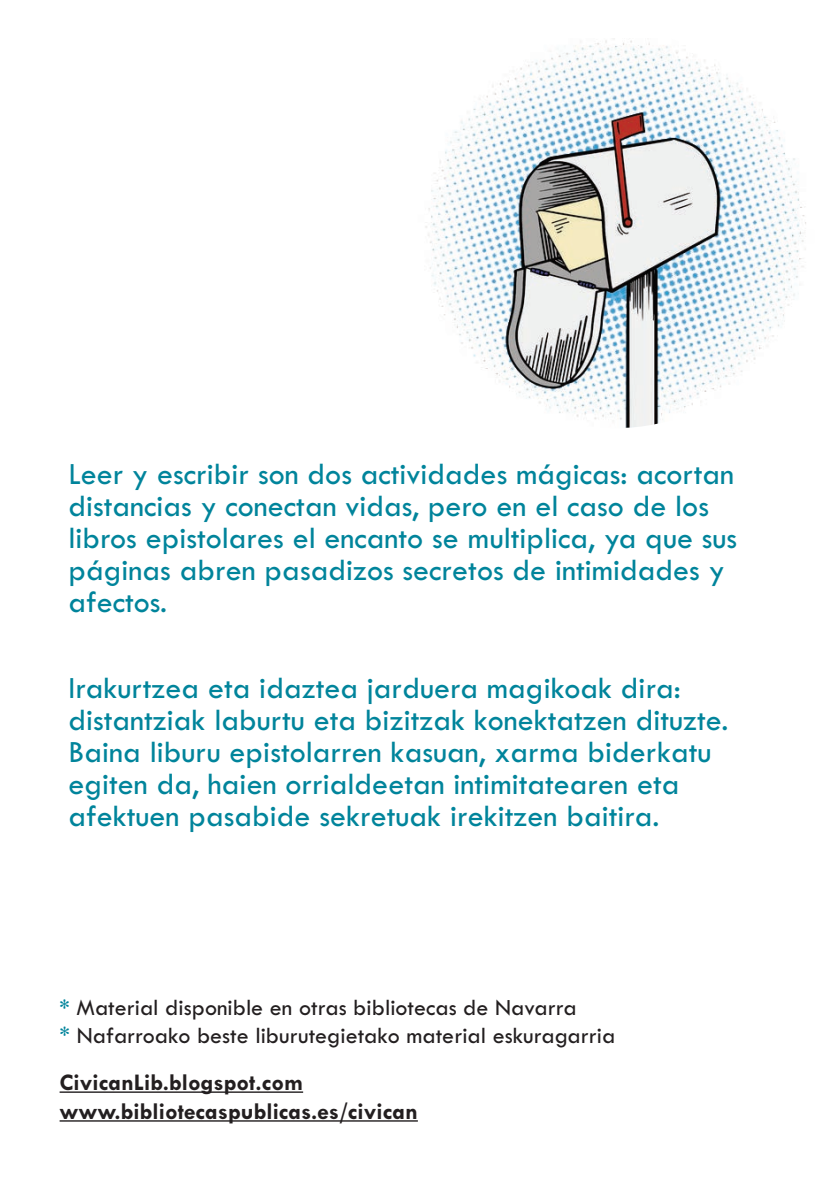
<style>
.page{position:relative;width:840px;height:1191px;background:#fff}
.page>*{position:absolute;margin:0;border:0;box-sizing:border-box;transform-origin:0 0}
.t1{font:32px/32px "Tw Cen";color:#00849b}
.t2{font:24px/28.8px "Tw Cen";color:#231f20}
.t3{font:700 24px/28.8px "Tw Cen";color:#231f20}
.s1{font-weight:700;color:#00849b}
.s2{color:#00849b}
</style>
<div class="page">
<hr style="left:60px;top:1091px;width:243px;height:1px;background:#231f20">
<hr style="left:60px;top:1120px;width:357px;height:1px;background:#231f20">
<img style="left:417px;top:31px;width:397px;height:397px;border-radius:50%">
<p class="t1" style="left:68px;top:456px;width:670px">Leer y escribir son dos actividades mágicas: acortan distancias y conectan vidas, pero en el caso de los libros epistolares el encanto se multiplica, ya que sus páginas abren pasadizos secretos de intimidades y afectos.</p>
<p class="t1" style="left:68px;top:671px;width:661px">Irakurtzea eta idaztea jarduera magikoak dira: distantziak laburtu eta bizitzak konektatzen dituzte.<br>Baina liburu epistolarren kasuan, xarma biderkatu egiten da, haien orrialdeetan intimitatearen eta afektuen pasabide sekretuak irekitzen baitira.</p>
<p class="t2" style="left:60px;top:992px;width:557px"><span class="s1">*</span> Material disponible en otras bibliotecas de Navarra<br><span class="s2">*</span> Nafarroako beste liburutegietako material eskuragarria</p>
<p class="t3" style="left:60px;top:1067px;width:360px">CivicanLib.blogspot.com www.bibliotecaspublicas.es/civican</p>
</div>
